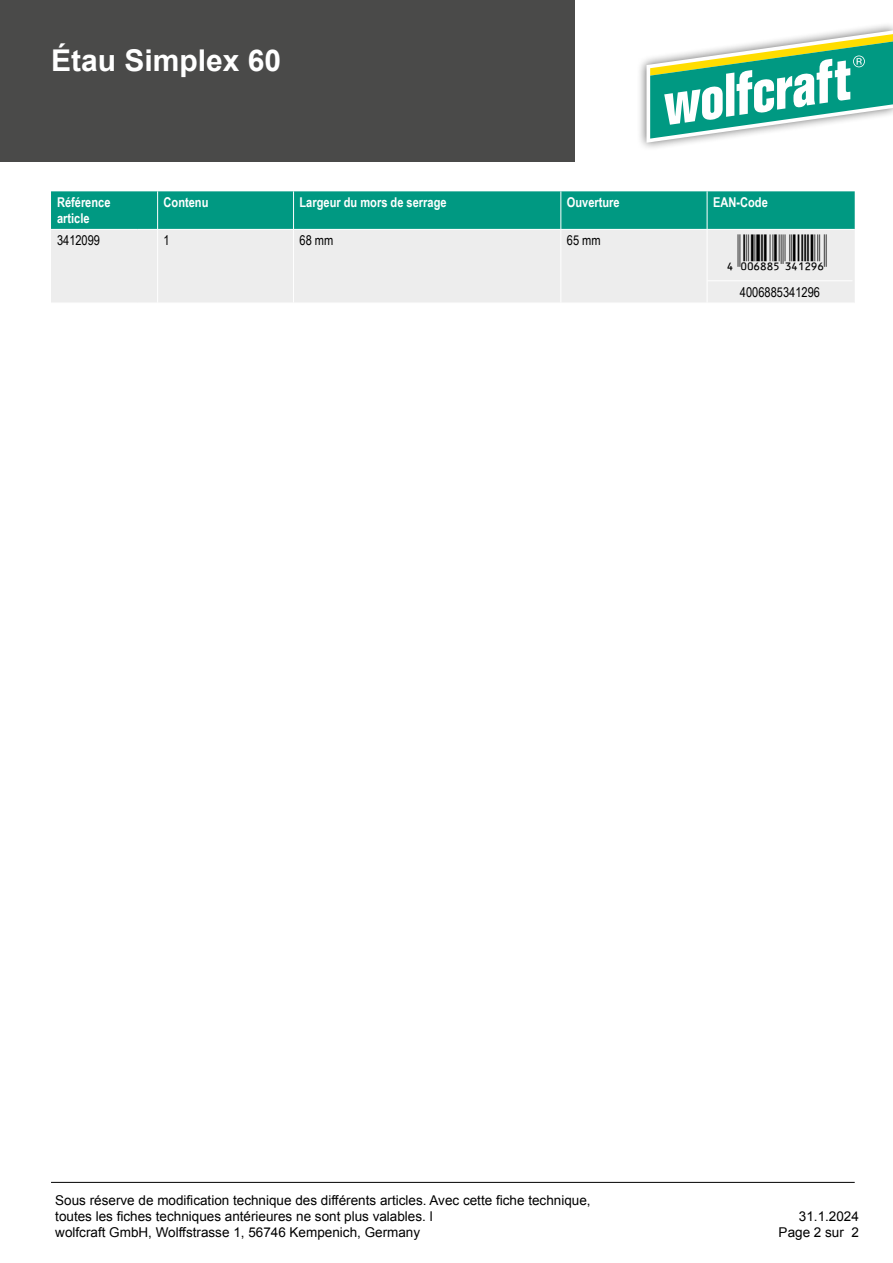
<style>
.page{position:relative;width:893px;height:1263px;background:#fff}
.page>*{position:absolute;margin:0;border:0;box-sizing:border-box;transform-origin:0 0}
.t1{font:36px "Ean Bwr P36 Tt";color:#000}
.t2{font:700 30px "Arial";color:#fff}
.t3{font:13.5px/16.2px "Arial";color:#000;text-align:right}
.t4{font:700 13.5px/16.2px "Arial Narrow";color:#fff}
.t5{font:13.5px "Arial Narrow";color:#000}
</style>
<div class="page">
<div style="left:0;top:0;width:574px;height:162px;background:#4a4a49"></div>
<hr style="left:51px;top:1182px;width:804px;height:1px;background:#000">
<div style="left:637px;top:22px;width:256px;height:130px;background:#000;opacity:.6"></div>
<svg style="left:646px;top:30px;width:247px;height:113px"></svg>
<div style="left:51px;top:230px;width:804px;height:73px;background:#ededed"></div>
<div style="left:51px;top:191px;width:804px;height:39px;background:#009982"></div>
<hr style="left:158px;top:229px;width:136px;height:1px;background:#fff">
<hr style="left:157px;top:230px;width:1px;height:73px;background:#fff">
<hr style="left:294px;top:229px;width:267px;height:1px;background:#fff">
<hr style="left:293px;top:230px;width:1px;height:73px;background:#fff">
<hr style="left:561px;top:229px;width:146px;height:1px;background:#fff">
<hr style="left:560px;top:230px;width:1px;height:73px;background:#fff">
<hr style="left:707px;top:229px;width:148px;height:1px;background:#fff">
<hr style="left:707px;top:230px;width:1px;height:73px;background:#fff">
<hr style="left:707px;top:280px;width:145px;height:1px;background:#fff">
<h2 class="t2" style="left:51px;top:40px;width:232px">Étau Simplex 60</h2>
<p class="t4" style="left:57px;top:194px;width:55px">Référence article</p>
<p class="t4" style="left:164px;top:194px;width:46px">Contenu</p>
<p class="t4" style="left:300px;top:194px;width:149px">Largeur du mors de serrage</p>
<p class="t4" style="left:567px;top:194px;width:54px">Ouverture</p>
<p class="t4" style="left:713px;top:194px;width:56px">EAN-Code</p>
<p class="t5" style="left:57px;top:231px;width:45px">3412099</p>
<p class="t5" style="left:164px;top:231px;width:8px">1</p>
<p class="t5" style="left:300px;top:231px;width:35px">68 mm</p>
<p class="t5" style="left:567px;top:231px;width:35px">65 mm</p>
<h1 class="t1" style="left:717px;top:235px;width:111px">'!0A68IF-debcjg!</h1>
<p class="t5" style="left:740px;top:282px;width:82px">4006885341296</p>
<p class="t3" style="left:55px;top:1192px;width:537px;text-align:left">Sous réserve de modification technique des différents articles. Avec cette fiche technique, toutes les fiches techniques antérieures ne sont plus valables. l<br>wolfcraft GmbH, Wolffstrasse 1, 56746 Kempenich, Germany</p>
<p class="t3" style="left:779px;top:1208px;width:82px">31.1.2024<br>Page 2 sur 2</p>
</div>
